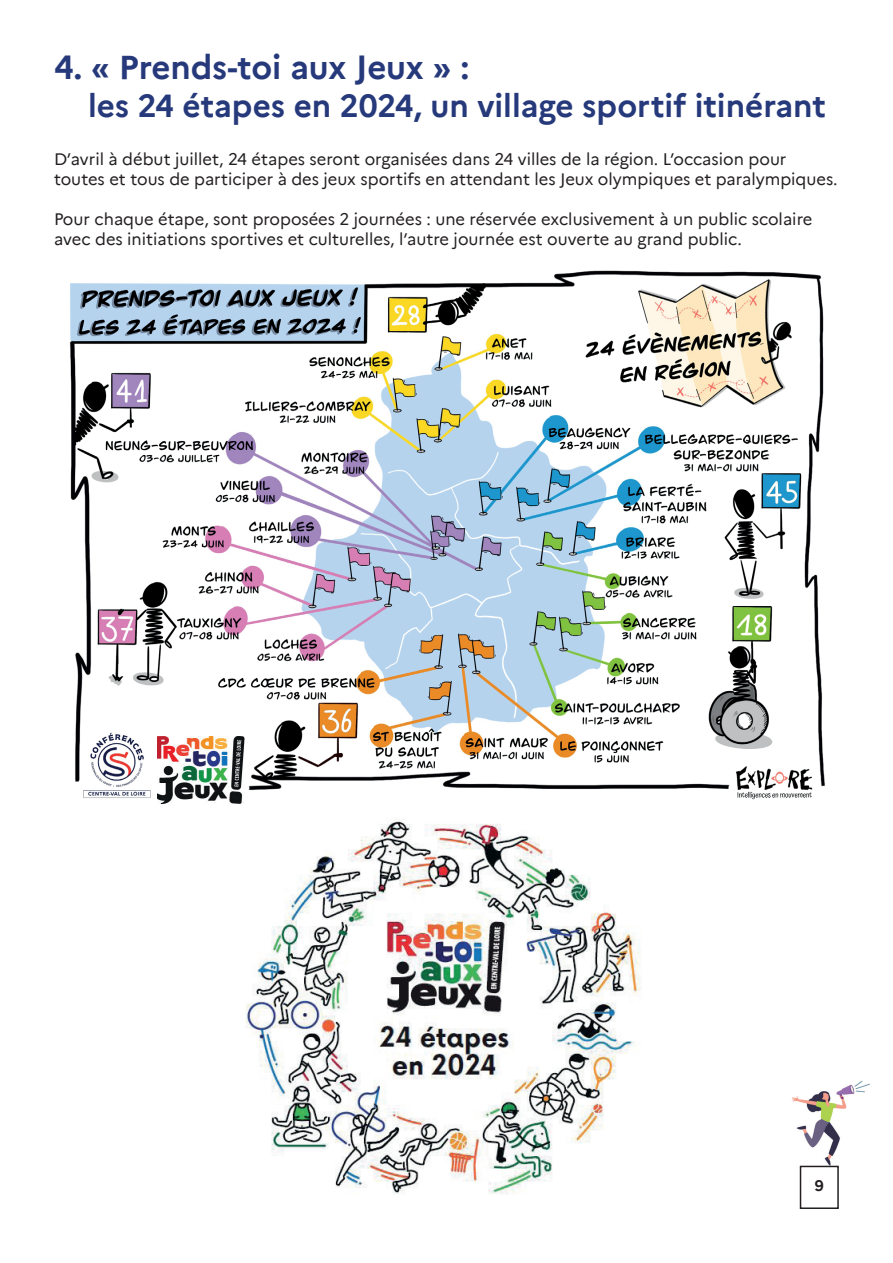
<style>
.page{position:relative;width:893px;height:1263px;background:#fff}
.page>*{position:absolute;margin:0;border:0;box-sizing:border-box;transform-origin:0 0}
.t1{font:700 33px "Marianne";letter-spacing:-.005em;color:#26397b}
.t2{font:700 31.5px "Marianne";color:#26397b}
.t3{font:16.5px/19.8px "Marianne";color:#231f20}
.t4{font:700 15px "Marianne";color:#231f20}
</style>
<div class="page">
<img style="left:246px;top:820px;width:396px;height:374px">
<img style="left:70px;top:270px;width:755px;height:530px">
<img style="left:158px;top:737px;width:86px;height:66px">
<img style="left:792px;top:1081px;width:78px;height:105px">
<div style="left:800px;top:1166px;width:39px;height:43px;border:2px solid #231f20"></div>
<h1 class="t1" style="left:54px;top:41px;width:417px">4. « Prends-toi aux Jeux » :</h1>
<h2 class="t2" style="left:88px;top:81px;width:740px">les 24 étapes en 2024, un village sportif itinérant</h2>
<p class="t3" style="left:54px;top:148px;width:785px">D’avril à début juillet, 24 étapes seront organisées dans 24 villes de la région. L’occasion pour toutes et tous de participer à des jeux sportifs en attendant les Jeux olympiques et paralympiques.</p>
<p class="t3" style="left:54px;top:208px;width:760px">Pour chaque étape, sont proposées 2 journées : une réservée exclusivement à un public scolaire avec des initiations sportives et culturelles, l’autre journée est ouverte au grand public.</p>
<p class="t4" style="left:815px;top:1174px;width:10px">9</p>
</div>
